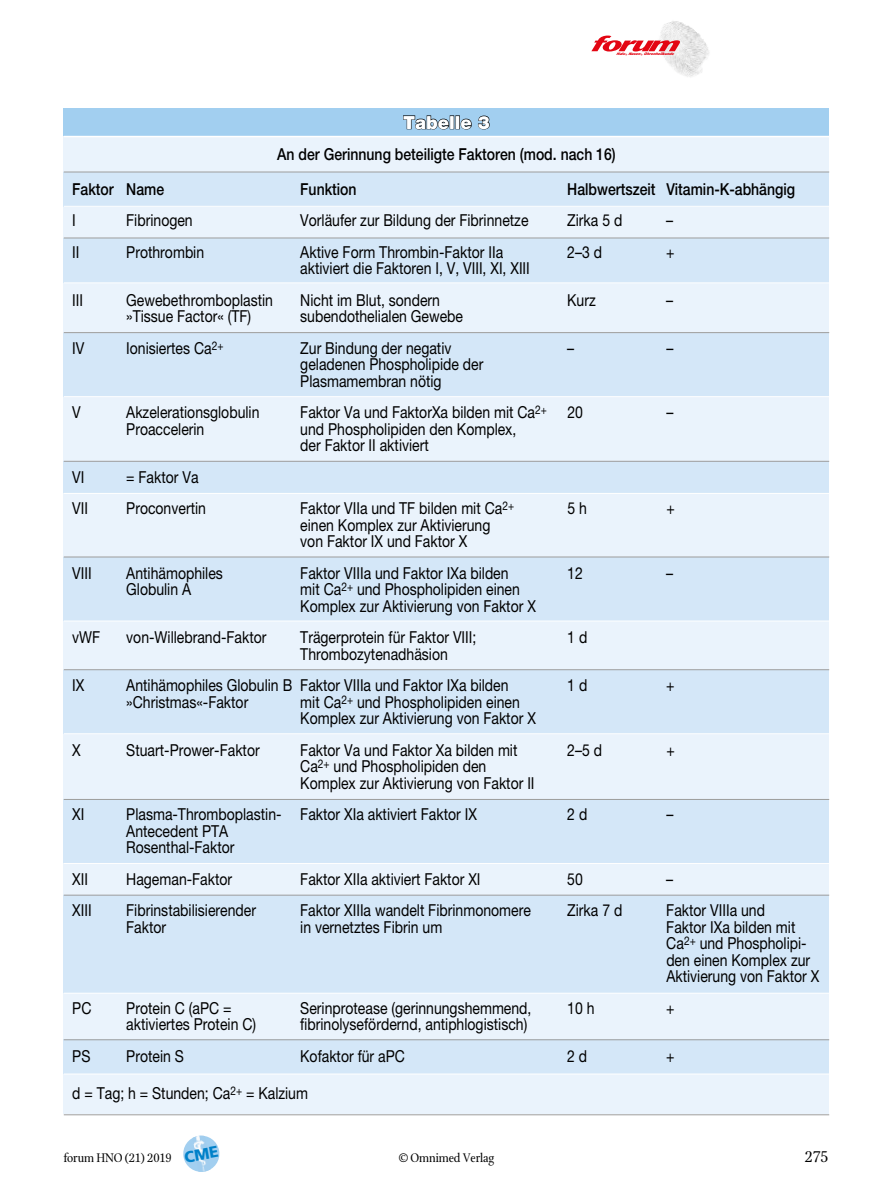
<style>
.page{position:relative;width:893px;height:1191px;background:#fff}
.page>*{position:absolute;margin:0;border:0;box-sizing:border-box;transform-origin:0 0}
.t1{font:900 18px "Helvetica Neue LT Std";color:#fff}
.t2{font:17.25px "Stone Print";color:#000}
.t3{font:16.5px/16.5px "Helvetica Neue LT Std";color:#000;scale:.85 1}
.t4{font:500 16.5px "Helvetica Neue LT Std";color:#000;scale:.85 1}
.t5{font:13.5px "Stone Print";letter-spacing:-.01em;color:#000}
.t6{font:italic 900 3.6px "Helvetica Neue";color:#e30613;scale:1.1 1}
</style>
<div class="page">
<img style="left:658px;top:21px;width:51px;height:56px">
<svg style="left:591px;top:36px;width:89px;height:15px"></svg>
<div style="left:64px;top:108px;width:765px;height:28px;background:#a2cff0"></div>
<div style="left:64px;top:136px;width:765px;height:978px;background:#eaf3fc"></div>
<div style="left:64px;top:172px;width:765px;height:34px;background:#d4e7f8"></div>
<div style="left:64px;top:238px;width:765px;height:45px;background:#d4e7f8"></div>
<div style="left:64px;top:333px;width:765px;height:63px;background:#d4e7f8"></div>
<div style="left:64px;top:461px;width:765px;height:32px;background:#d4e7f8"></div>
<div style="left:64px;top:557px;width:765px;height:64px;background:#d4e7f8"></div>
<div style="left:64px;top:669px;width:765px;height:64px;background:#d4e7f8"></div>
<div style="left:64px;top:799px;width:765px;height:64px;background:#d4e7f8"></div>
<div style="left:64px;top:895px;width:765px;height:98px;background:#d4e7f8"></div>
<div style="left:64px;top:1039px;width:765px;height:34px;background:#d4e7f8"></div>
<hr style="left:64px;top:136px;width:765px;height:1px;background:#fff">
<hr style="left:64px;top:172px;width:765px;height:1px;background:#9d9d9c">
<hr style="left:64px;top:238px;width:765px;height:1px;background:#9d9d9c">
<hr style="left:64px;top:332px;width:765px;height:1px;background:#9d9d9c">
<hr style="left:64px;top:461px;width:765px;height:1px;background:#9d9d9c">
<hr style="left:64px;top:556px;width:765px;height:1px;background:#9d9d9c">
<hr style="left:64px;top:669px;width:765px;height:1px;background:#9d9d9c">
<hr style="left:64px;top:799px;width:765px;height:1px;background:#9d9d9c">
<hr style="left:64px;top:894px;width:765px;height:1px;background:#9d9d9c">
<hr style="left:64px;top:1039px;width:765px;height:1px;background:#9d9d9c">
<hr style="left:64px;top:1114px;width:765px;height:1px;background:#9d9d9c">
<hr style="left:64px;top:206px;width:765px;height:1px;background:#fff">
<hr style="left:64px;top:282px;width:765px;height:1px;background:#fff">
<hr style="left:64px;top:396px;width:765px;height:1px;background:#fff">
<hr style="left:64px;top:493px;width:765px;height:1px;background:#fff">
<hr style="left:64px;top:620px;width:765px;height:1px;background:#fff">
<hr style="left:64px;top:733px;width:765px;height:1px;background:#fff">
<hr style="left:64px;top:863px;width:765px;height:1px;background:#fff">
<hr style="left:64px;top:992px;width:765px;height:1px;background:#fff">
<hr style="left:64px;top:1073px;width:765px;height:1px;background:#fff">
<svg style="left:403px;top:115px;width:46px;height:15px"></svg>
<div style="left:455px;top:115px;width:5px;height:14px;border:1px solid #000"></div>
<svg style="left:460px;top:118px;width:12px;height:12px"></svg>
<svg style="left:478px;top:115px;width:12px;height:15px"></svg>
<svg style="left:183px;top:1135px;width:37px;height:37px"></svg>
<p class="t6" style="left:617px;top:51px;width:55px">Hals-, Nasen-, Ohrenheilkunde</p>
<p class="t1" style="left:403px;top:112px;width:88px">Tabelle 3</p>
<p class="t4" style="left:277px;top:144px;width:400px">An der Gerinnung beteiligte Faktoren (mod. nach 16)</p>
<p class="t4" style="left:72px;top:179px;width:110px">Faktor Name</p>
<p class="t4" style="left:300px;top:179px;width:68px">Funktion</p>
<p class="t4" style="left:567px;top:179px;width:270px">Halbwertszeit Vitamin-K-abhängig</p>
<p class="t3" style="left:72px;top:212px;width:6px">I</p>
<p class="t3" style="left:126px;top:212px;width:80px">Fibrinogen</p>
<p class="t3" style="left:300px;top:212px;width:270px">Vorläufer zur Bildung der Fibrinnetze</p>
<p class="t3" style="left:567px;top:212px;width:66px">Zirka 5 d</p>
<p class="t3" style="left:666px;top:212px;width:10px">–</p>
<p class="t3" style="left:72px;top:243px;width:10px">II</p>
<p class="t3" style="left:126px;top:243px;width:93px">Prothrombin</p>
<p class="t3" style="left:300px;top:243px;width:240px">Aktive Form Thrombin-Faktor IIa</p>
<p class="t3" style="left:567px;top:243px;width:42px">2–3 d</p>
<p class="t3" style="left:666px;top:243px;width:11px">+</p>
<p class="t3" style="left:300px;top:260px;width:272px">aktiviert die Faktoren I, V, VIII, XI, XIII</p>
<p class="t3" style="left:72px;top:291px;width:14px">III</p>
<p class="t3" style="left:126px;top:291px;width:174px">Gewebethromboplastin</p>
<p class="t3" style="left:300px;top:291px;width:166px">Nicht im Blut, sondern</p>
<p class="t3" style="left:567px;top:291px;width:35px">Kurz</p>
<p class="t3" style="left:666px;top:291px;width:10px">–</p>
<p class="t3" style="left:126px;top:308px;width:148px">»Tissue Factor« (TF)</p>
<p class="t3" style="left:300px;top:308px;width:193px">subendothelialen Gewebe</p>
<p class="t3" style="left:72px;top:339px;width:16px">IV</p>
<p class="t3" style="left:126px;top:339px;width:116px">Ionisiertes Ca<sup>2+</sup></p>
<p class="t3" style="left:300px;top:339px;width:179px">Zur Bindung der negativ</p>
<p class="t3" style="left:567px;top:339px;width:10px">–</p>
<p class="t3" style="left:666px;top:339px;width:10px">–</p>
<p class="t3" style="left:300px;top:356px;width:217px">geladenen Phospholipide der<br>Plasmamembran nötig</p>
<p class="t3" style="left:72px;top:404px;width:12px">V</p>
<p class="t3" style="left:126px;top:404px;width:158px">Akzelerationsglobulin</p>
<p class="t3" style="left:300px;top:404px;width:334px">Faktor Va und FaktorXa bilden mit Ca<sup>2+</sup> 20</p>
<p class="t3" style="left:666px;top:404px;width:10px">–</p>
<p class="t3" style="left:126px;top:420px;width:93px">Proaccelerin</p>
<p class="t3" style="left:300px;top:420px;width:256px">und Phospholipiden den Komplex, der Faktor II aktiviert</p>
<p class="t3" style="left:72px;top:468px;width:16px">VI</p>
<p class="t3" style="left:126px;top:468px;width:87px">= Faktor Va</p>
<p class="t3" style="left:72px;top:500px;width:20px">VII</p>
<p class="t3" style="left:126px;top:500px;width:95px">Proconvertin</p>
<p class="t3" style="left:300px;top:500px;width:253px">Faktor VIIa und TF bilden mit Ca<sup>2+</sup></p>
<p class="t3" style="left:567px;top:500px;width:24px">5 h</p>
<p class="t3" style="left:666px;top:500px;width:11px">+</p>
<p class="t3" style="left:300px;top:516px;width:225px">einen Komplex zur Aktivierung von Faktor IX und Faktor X</p>
<p class="t3" style="left:72px;top:564px;width:24px">VIII</p>
<p class="t3" style="left:126px;top:564px;width:115px">Antihämophiles</p>
<p class="t3" style="left:300px;top:564px;width:247px">Faktor VIIIa und Faktor IXa bilden</p>
<p class="t3" style="left:567px;top:564px;width:20px">12</p>
<p class="t3" style="left:666px;top:564px;width:10px">–</p>
<p class="t3" style="left:126px;top:581px;width:78px">Globulin A</p>
<p class="t3" style="left:300px;top:581px;width:279px">mit Ca<sup>2+</sup> und Phospholipiden einen<br>Komplex zur Aktivierung von Faktor X</p>
<p class="t3" style="left:72px;top:629px;width:34px">vWF</p>
<p class="t3" style="left:126px;top:629px;width:167px">von-Willebrand-Faktor</p>
<p class="t3" style="left:300px;top:629px;width:209px">Trägerprotein für Faktor VIII;</p>
<p class="t3" style="left:567px;top:629px;width:25px">1 d</p>
<p class="t3" style="left:300px;top:645px;width:175px">Thrombozytenadhäsion</p>
<p class="t3" style="left:72px;top:677px;width:16px">IX</p>
<p class="t3" style="left:126px;top:677px;width:451px">Antihämophiles Globulin B Faktor VIIIa und Faktor IXa bilden</p>
<p class="t3" style="left:567px;top:677px;width:25px">1 d</p>
<p class="t3" style="left:666px;top:677px;width:11px">+</p>
<p class="t3" style="left:126px;top:693px;width:145px">»Christmas«-Faktor</p>
<p class="t3" style="left:300px;top:693px;width:279px">mit Ca<sup>2+</sup> und Phospholipiden einen<br>Komplex zur Aktivierung von Faktor X</p>
<p class="t3" style="left:72px;top:741px;width:12px">X</p>
<p class="t3" style="left:126px;top:741px;width:159px">Stuart-Prower-Faktor</p>
<p class="t3" style="left:300px;top:741px;width:257px">Faktor Va und Faktor Xa bilden mit</p>
<p class="t3" style="left:567px;top:741px;width:42px">2–5 d</p>
<p class="t3" style="left:666px;top:741px;width:11px">+</p>
<p class="t3" style="left:300px;top:758px;width:277px">Ca<sup>2+</sup> und Phospholipiden den<br>Komplex zur Aktivierung von Faktor II</p>
<p class="t3" style="left:72px;top:806px;width:16px">XI</p>
<p class="t3" style="left:126px;top:806px;width:414px">Plasma-Thromboplastin- Faktor XIa aktiviert Faktor IX</p>
<p class="t3" style="left:567px;top:806px;width:25px">2 d</p>
<p class="t3" style="left:666px;top:806px;width:10px">–</p>
<p class="t3" style="left:126px;top:822px;width:129px">Antecedent PTA<br>Rosenthal-Faktor</p>
<p class="t3" style="left:72px;top:870px;width:20px">XII</p>
<p class="t3" style="left:126px;top:870px;width:126px">Hageman-Faktor</p>
<p class="t3" style="left:300px;top:870px;width:214px">Faktor XIIa aktiviert Faktor XI</p>
<p class="t3" style="left:567px;top:870px;width:20px">50</p>
<p class="t3" style="left:666px;top:870px;width:10px">–</p>
<p class="t3" style="left:72px;top:902px;width:24px">XIII</p>
<p class="t3" style="left:126px;top:902px;width:154px">Fibrinstabilisierender</p>
<p class="t3" style="left:300px;top:902px;width:273px">Faktor XIIIa wandelt Fibrinmonomere</p>
<p class="t3" style="left:567px;top:902px;width:66px">Zirka 7 d</p>
<p class="t3" style="left:666px;top:902px;width:118px">Faktor VIIIa und</p>
<p class="t3" style="left:126px;top:918px;width:49px">Faktor</p>
<p class="t3" style="left:300px;top:918px;width:169px">in vernetztes Fibrin um</p>
<p class="t3" style="left:666px;top:918px;width:182px">Faktor IXa bilden mit<br>Ca<sup>2+</sup> und Phospholipi&shy;den einen Komplex zur<br>Aktivierung von Faktor X</p>
<p class="t3" style="left:72px;top:999px;width:24px">PC</p>
<p class="t3" style="left:126px;top:999px;width:125px">Protein C (aPC =</p>
<p class="t3" style="left:300px;top:999px;width:274px">Serinprotease (gerinnungshemmend,</p>
<p class="t3" style="left:567px;top:999px;width:34px">10 h</p>
<p class="t3" style="left:666px;top:999px;width:11px">+</p>
<p class="t3" style="left:126px;top:1016px;width:154px">aktiviertes Protein C)</p>
<p class="t3" style="left:300px;top:1016px;width:269px">fibrinolysefördernd, antiphlogistisch)</p>
<p class="t3" style="left:72px;top:1047px;width:23px">PS</p>
<p class="t3" style="left:126px;top:1047px;width:69px">Protein S</p>
<p class="t3" style="left:300px;top:1047px;width:125px">Kofaktor für aPC</p>
<p class="t3" style="left:567px;top:1047px;width:25px">2 d</p>
<p class="t3" style="left:666px;top:1047px;width:11px">+</p>
<p class="t3" style="left:72px;top:1085px;width:279px">d = Tag; h = Stunden; Ca<sup>2+</sup> = Kalzium</p>
<p class="t5" style="left:64px;top:1149px;width:109px">forum HNO (21) 2019</p>
<p class="t5" style="left:399px;top:1149px;width:97px">© Omnimed Verlag</p>
<p class="t2" style="left:805px;top:1146px;width:25px">275</p>
</div>
